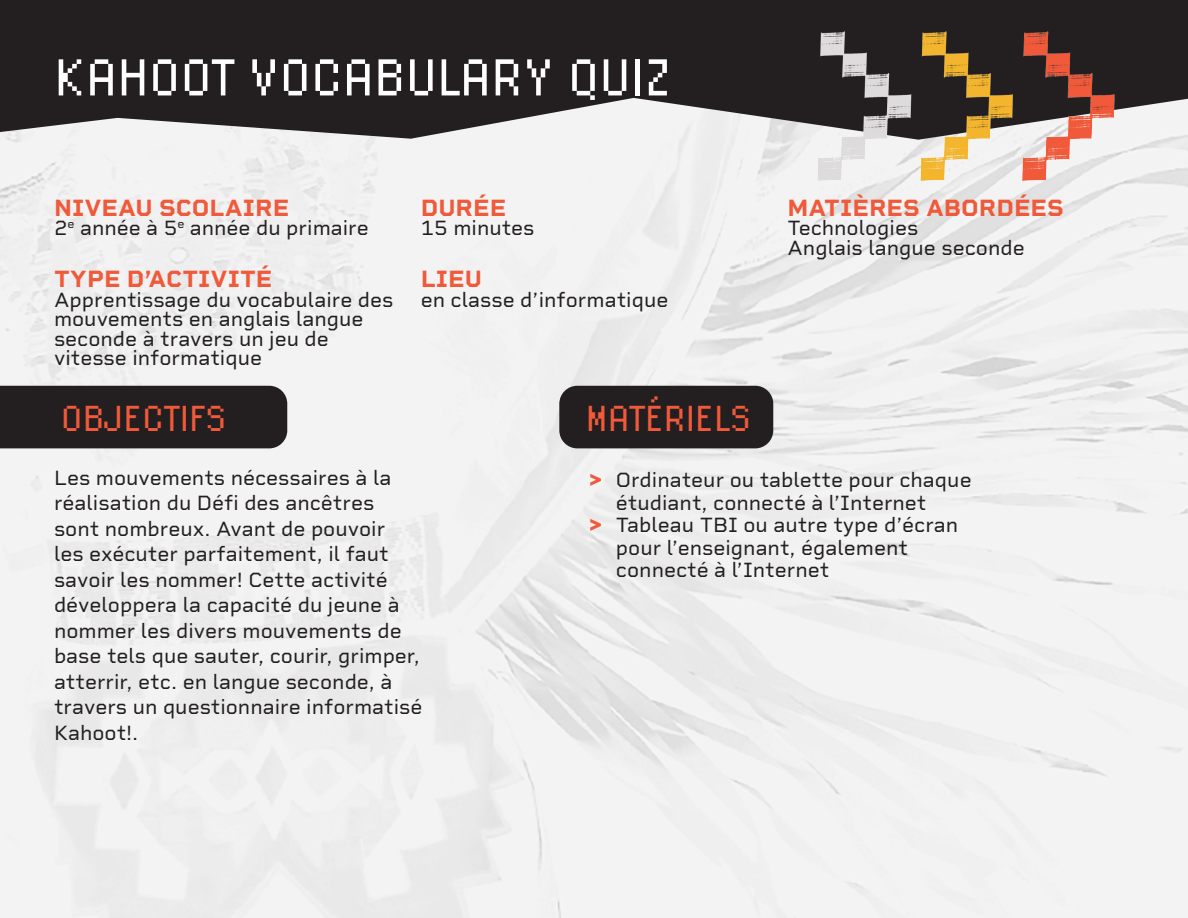
<style>
.page{position:relative;width:1188px;height:918px;background:#fff}
.page>*{position:absolute;margin:0;border:0;box-sizing:border-box;transform-origin:0 0}
.t1{font:54px "Lo Res 12 OT";color:#fff}
.t2{font:37.5px "Lo Res 12 OT";color:#f05939}
.t3{font:700 24px "Rigid Square";color:#f05939}
.t4{font:21px/25.5px "Rigid Square";color:#231f20}
.s1{font-weight:800;color:#f05939}
</style>
<div class="page">
<img style="left:0;top:140px;width:1188px;height:778px">
<svg style="left:0;top:0;width:1188px;height:140px;background:#3f3b3c"></svg>
<div style="left:0;top:386px;width:287px;height:62px;background:#231f20"></div>
<div style="left:559px;top:386px;width:214px;height:62px;background:#231f20;border-radius:18px"></div>
<img style="left:792px;top:11px;width:344px;height:187px">
<p class="t1" style="left:54px;top:41px;width:619px">KAHOOT VOCABULARY QUIZ</p>
<p class="t3" style="left:54px;top:193px;width:237px">NIVEAU SCOLAIRE</p>
<p class="t4" style="left:54px;top:215px;width:316px">2<sup>e</sup> année à 5<sup>e</sup> année du primaire</p>
<p class="t3" style="left:54px;top:264px;width:220px">TYPE D’ACTIVITÉ</p>
<p class="t4" style="left:54px;top:289px;width:341px;line-height:19.5px">Apprentissage du vocabulaire des mouvements en anglais langue seconde à travers un jeu de vitesse informatique</p>
<p class="t3" style="left:421px;top:193px;width:87px">DURÉE</p>
<p class="t4" style="left:421px;top:215px;width:115px">15 minutes</p>
<p class="t3" style="left:421px;top:264px;width:63px">LIEU</p>
<p class="t4" style="left:421px;top:287px;width:249px">en classe d’informatique</p>
<p class="t2" style="left:61px;top:393px;width:167px">OBJECTIFS</p>
<p class="t2" style="left:586px;top:393px;width:167px">MATÉRIELS</p>
<p class="t3" style="left:788px;top:193px;width:278px">MATIÈRES ABORDÉES</p>
<p class="t4" style="left:788px;top:218px;width:239px;line-height:19.5px">Technologies<br>Anglais langue seconde</p>
<p class="t4" style="left:54px;top:465px;width:370px">Les mouvements nécessaires à la réalisation du Défi des ancêtres sont nombreux. Avant de pouvoir<br>les exécuter parfaitement, il faut savoir les nommer! Cette activité développera la capacité du jeune à nommer les divers mouvements de base tels que sauter, courir, grimper, atterrir, etc. en langue seconde, à travers un questionnaire informatisé<br>Kahoot!.</p>
<p class="t4" style="left:616px;top:469px;width:357px;line-height:22.5px;text-indent:-27px"><span class="s1">&gt;</span> Ordinateur ou tablette pour chaque étudiant, connecté à l’Internet</p>
<p class="t4" style="left:616px;top:514px;width:344px;line-height:22.5px;text-indent:-27px"><span class="s1">&gt;</span> Tableau TBI ou autre type d’écran pour l’enseignant, également connecté à l’Internet</p>
</div>
